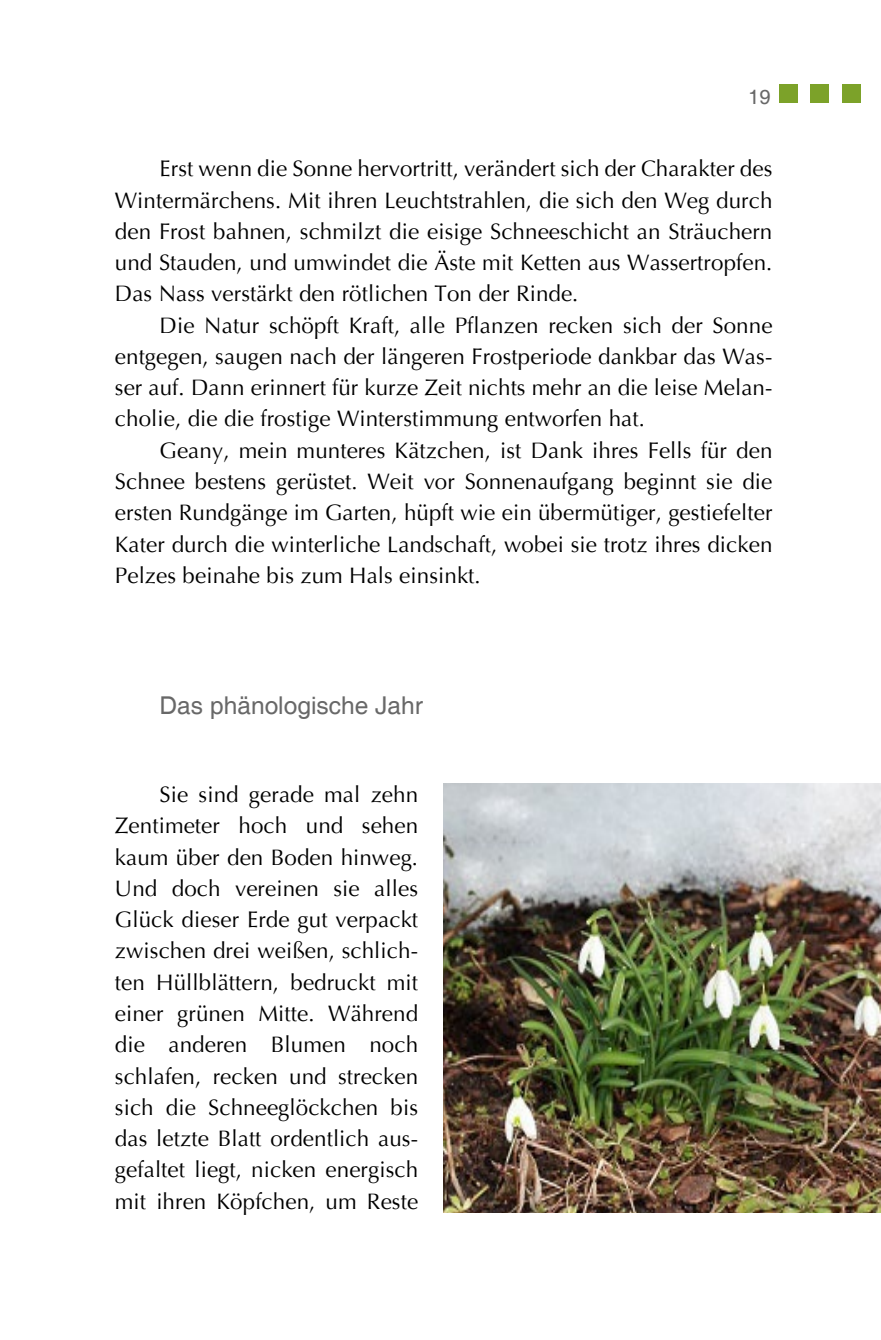
<style>
.page{position:relative;width:881px;height:1340px;background:#fff}
.page>*{position:absolute;margin:0;border:0;box-sizing:border-box;transform-origin:0 0}
.t1{font:24.53px "Helvetica";color:#686868}
.t2{font:22.28px/31.3px "Optima";letter-spacing:.005em;color:#000;text-align:justify}
.t3{font:20.25px "Helvetica";color:#686868}
</style>
<div class="page">
<div style="left:841px;top:85px;width:18px;height:18px;background:#7ca229"></div>
<div style="left:810px;top:85px;width:18px;height:18px;background:#7ca229"></div>
<div style="left:779px;top:85px;width:18px;height:18px;background:#7ca229"></div>
<img style="left:443px;top:784px;width:437px;height:428px">
<p class="t3" style="left:748px;top:85px;width:24px">19</p>
<p class="t2" style="left:115px;top:153px;width:658px;text-indent:45px">Erst wenn die Sonne hervortritt, verändert sich der Charakter des Wintermärchens. Mit ihren Leuchtstrahlen, die sich den Weg durch den Frost bahnen, schmilzt die eisige Schneeschicht an Sträuchern und Stauden, und umwindet die Äste mit Ketten aus Wassertropfen.<br>Das Nass verstärkt den rötlichen Ton der Rinde.</p>
<p class="t2" style="left:115px;top:310px;width:659px;text-indent:45px">Die Natur schöpft Kraft, alle Pflanzen recken sich der Sonne entgegen, saugen nach der längeren Frostperiode dankbar das Was&shy;ser auf. Dann erinnert für kurze Zeit nichts mehr an die leise Melan&shy;cholie, die die frostige Winterstimmung entworfen hat.</p>
<p class="t2" style="left:115px;top:435px;width:658px;text-indent:45px">Geany, mein munteres Kätzchen, ist Dank ihres Fells für den Schnee bestens gerüstet. Weit vor Sonnenaufgang beginnt sie die ersten Rundgänge im Garten, hüpft wie ein übermütiger, gestiefelter Kater durch die winterliche Landschaft, wobei sie trotz ihres dicken Pelzes beinahe bis zum Hals einsinkt.</p>
<p class="t1" style="left:159px;top:691px;width:265px">Das phänologische Jahr</p>
<p class="t2" style="left:115px;top:779px;width:304px;text-indent:45px">Sie sind gerade mal zehn Zentimeter hoch und sehen kaum über den Boden hinweg.<br>Und doch vereinen sie alles Glück dieser Erde gut verpackt zwischen drei weißen, schlich&shy;ten Hüllblättern, bedruckt mit einer grünen Mitte. Während die anderen Blumen noch schlafen, recken und strecken sich die Schneeglöckchen bis das letzte Blatt ordentlich aus&shy;gefaltet liegt, nicken energisch mit ihren Köpfchen, um Reste</p>
</div>
